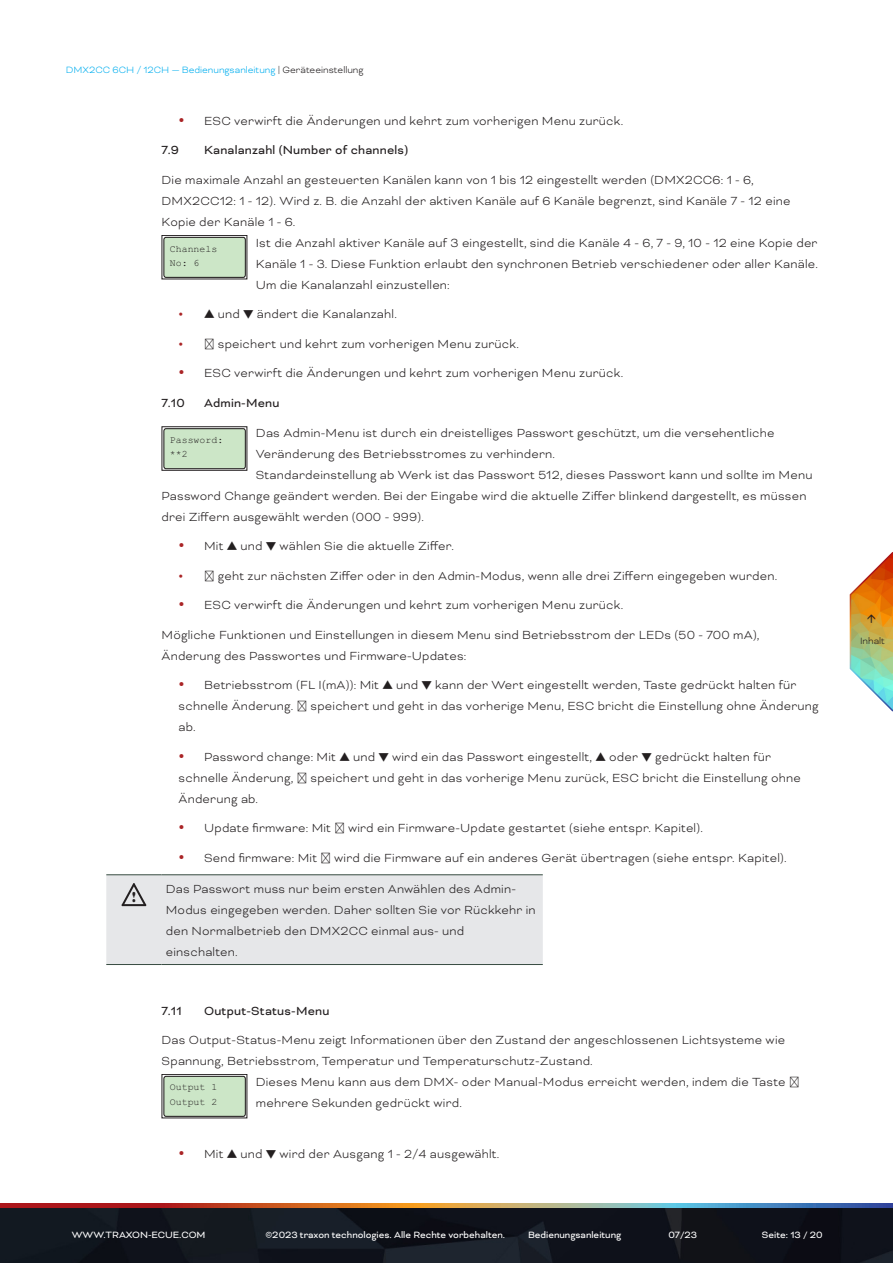
<style>
.page{position:relative;width:893px;height:1263px;background:#fff}
.page>*{position:absolute;margin:0;border:0;box-sizing:border-box;transform-origin:0 0}
.t1{font:14.7px "Broadway";color:#231f20;scale:.66 1}
.Text__Introductions_Black_DE{font:300 13.5px/21px "Bicyclette";letter-spacing:.015em;color:#231f20}
.Text__Introductions_Black_Space_before_D{font:300 13.5px/21px "Bicyclette";letter-spacing:.015em;color:#231f20}
.t2{font:13.5px "Bicyclette";letter-spacing:.015em;color:#231f20}
.t3{font:10.5px "Bicyclette";color:#fff}
.t4{font:300 10.5px "Bicyclette";color:#00aeef}
.t5{font:300 10.5px "Bicyclette";color:#231f20}
.t6{font:9.9px/14.7px "Courier New";color:#231f20}
.s1{color:#231f20}
.s2{font-family:"Koz Go Pr 6 N";font-weight:400;font-size:10.5px}
</style>
<div class="page">
<img style="left:0;top:1207px;width:893px;height:56px">
<svg style="left:0;top:1203px;width:893px;height:4px;background:#9f7262"></svg>
<div style="left:164px;top:237px;width:81px;height:40px;background:#cce6c7;border-radius:2px"></div>
<div style="left:163px;top:237px;width:83px;height:41px;border:1px solid #231f20;border-radius:2px"></div>
<div style="left:162px;top:235px;width:85px;height:44px;border:1px solid #231f20"></div>
<div style="left:164px;top:429px;width:81px;height:40px;background:#cce6c7;border-radius:2px"></div>
<div style="left:163px;top:428px;width:83px;height:41px;border:1px solid #231f20;border-radius:2px"></div>
<div style="left:162px;top:426px;width:85px;height:45px;border:1px solid #231f20"></div>
<div style="left:164px;top:1076px;width:81px;height:40px;background:#cce6c7;border-radius:2px"></div>
<div style="left:163px;top:1076px;width:83px;height:41px;border:1px solid #231f20;border-radius:2px"></div>
<div style="left:162px;top:1074px;width:85px;height:44px;border:1px solid #231f20"></div>
<hr style="left:162px;top:874px;width:381px;height:1px;background:#374c41">
<hr style="left:162px;top:964px;width:381px;height:1px;background:#374c41">
<hr style="left:106px;top:964px;width:56px;height:1px;background:#374c41">
<hr style="left:106px;top:874px;width:56px;height:1px;background:#374c41">
<div style="left:106px;top:875px;width:437px;height:89px;background:#e6e7e9"></div>
<svg style="left:849px;top:552px;width:44px;height:160px"></svg>
<p class="t4" style="left:66px;top:64px;width:299px">DMX2CC 6CH / 12CH — Bedienungsanleitung <span class="s1">| Geräteeinstellung</span></p>
<p class="Text__Introductions_Black_DE" style="left:204px;top:110px;width:421px">ESC verwirft die Änderungen und kehrt zum vorherigen Menu zurück.</p>
<p class="t2" style="left:162px;top:142px;width:19px">7.9</p>
<p class="t2" style="left:204px;top:142px;width:205px">Kanalanzahl (Number of channels)</p>
<p class="Text__Introductions_Black_DE" style="left:162px;top:169px;width:630px">Die maximale Anzahl an gesteuerten Kanälen kann von 1 bis 12 eingestellt werden (DMX2CC6: 1 - 6,<br>DMX2CC12: 1 - 12). Wird z. B. die Anzahl der aktiven Kanäle auf 6 Kanäle begrenzt, sind Kanäle 7 - 12 eine<br>Kopie der Kanäle 1 - 6.</p>
<p class="Text__Introductions_Black_DE" style="left:256px;top:232px;width:564px">Ist die Anzahl aktiver Kanäle auf 3 eingestellt, sind die Kanäle 4 - 6, 7 - 9, 10 - 12 eine Kopie der<br>Kanäle 1 - 3. Diese Funktion erlaubt den synchronen Betrieb verschiedener oder aller Kanäle.</p>
<p class="Text__Introductions_Black_DE" style="left:256px;top:274px;width:196px">Um die Kanalanzahl einzustellen:</p>
<p class="Text__Introductions_Black_DE" style="left:204px;top:304px;width:194px"><span class="s2">▲</span> und <span class="s2">▼</span> ändert die Kanalanzahl.</p>
<p class="Text__Introductions_Black_DE" style="left:204px;top:333px;width:316px"><span class="s2">↲</span> speichert und kehrt zum vorherigen Menu zurück.</p>
<p class="Text__Introductions_Black_DE" style="left:204px;top:363px;width:421px">ESC verwirft die Änderungen und kehrt zum vorherigen Menu zurück.</p>
<p class="t2" style="left:162px;top:395px;width:25px">7.10</p>
<p class="t2" style="left:204px;top:395px;width:77px">Admin-Menu</p>
<p class="t6" style="left:170px;top:432px;width:55px">Password: **2</p>
<p class="Text__Introductions_Black_DE" style="left:256px;top:422px;width:520px">Das Admin-Menu ist durch ein dreistelliges Passwort geschützt, um die versehentliche<br>Veränderung des Betriebsstromes zu verhindern.</p>
<p class="Text__Introductions_Black_DE" style="left:162px;top:464px;width:652px;text-indent:94px">Standardeinstellung ab Werk ist das Passwort 512, dieses Passwort kann und sollte im Menu<br>Password Change geändert werden. Bei der Eingabe wird die aktuelle Ziffer blinkend dargestellt, es müssen drei Ziffern ausgewählt werden (000 - 999).</p>
<p class="Text__Introductions_Black_DE" style="left:204px;top:535px;width:251px">Mit <span class="s2">▲</span> und <span class="s2">▼</span> wählen Sie die aktuelle Ziffer.</p>
<p class="Text__Introductions_Black_DE" style="left:204px;top:565px;width:575px"><span class="s2">↲</span> geht zur nächsten Ziffer oder in den Admin-Modus, wenn alle drei Ziffern eingegeben wurden.</p>
<p class="Text__Introductions_Black_DE" style="left:204px;top:594px;width:421px">ESC verwirft die Änderungen und kehrt zum vorherigen Menu zurück.</p>
<p class="Text__Introductions_Black_Space_before_D" style="left:162px;top:624px;width:599px">Mögliche Funktionen und Einstellungen in diesem Menu sind Betriebsstrom der LEDs (50 - 700 mA),<br>Änderung des Passwortes und Firmware-Updates:</p>
<p class="Text__Introductions_Black_DE" style="left:179px;top:674px;width:642px;text-indent:26px">Betriebsstrom (FL I(mA)): Mit <span class="s2">▲</span> und <span class="s2">▼</span> kann der Wert eingestellt werden, Taste gedrückt halten für schnelle Änderung. <span class="s2">↲</span> speichert und geht in das vorherige Menu, ESC bricht die Einstellung ohne Änderung ab.</p>
<p class="Text__Introductions_Black_DE" style="left:179px;top:746px;width:624px;text-indent:26px">Password change: Mit <span class="s2">▲</span> und <span class="s2">▼</span> wird ein das Passwort eingestellt, <span class="s2">▲</span> oder <span class="s2">▼</span> gedrückt halten für schnelle Änderung, <span class="s2">↲</span> speichert und geht in das vorherige Menu zurück, ESC bricht die Einstellung ohne<br>Änderung ab.</p>
<p class="Text__Introductions_Black_DE" style="left:204px;top:817px;width:500px">Update firmware: Mit <span class="s2">↲</span> wird ein Firmware-Update gestartet (siehe entspr. Kapitel).</p>
<p class="Text__Introductions_Black_DE" style="left:204px;top:847px;width:584px">Send firmware: Mit <span class="s2">↲</span> wird die Firmware auf ein anderes Gerät übertragen (siehe entspr. Kapitel).</p>
<p class="t6" style="left:170px;top:241px;width:49px">Channels<br>No: 6</p>
<p class="t1" style="left:132px;top:889px;width:7px">!</p>
<p class="Text__Introductions_Black_DE" style="left:166px;top:878px;width:371px">Das Passwort muss nur beim ersten Anwählen des Admin-Modus eingegeben werden. Daher sollten Sie vor Rückkehr in den Normalbetrieb den DMX2CC einmal aus- und einschalten.</p>
<p class="t2" style="left:162px;top:1003px;width:22px">7.11</p>
<p class="t2" style="left:204px;top:1003px;width:127px">Output-Status-Menu</p>
<p class="Text__Introductions_Black_DE" style="left:162px;top:1029px;width:625px">Das Output-Status-Menu zeigt Informationen über den Zustand der angeschlossenen Lichtsysteme wie<br>Spannung, Betriebsstrom, Temperatur und Temperaturschutz-Zustand.</p>
<p class="Text__Introductions_Black_DE" style="left:256px;top:1071px;width:545px">Dieses Menu kann aus dem DMX- oder Manual-Modus erreicht werden, indem die Taste <span class="s2">↲ </span>mehrere Sekunden gedrückt wird.</p>
<p class="Text__Introductions_Black_DE" style="left:204px;top:1143px;width:297px">Mit <span class="s2">▲</span> und <span class="s2">▼</span> wird der Ausgang 1 - 2/4 ausgewählt.</p>
<p class="t6" style="left:170px;top:1080px;width:49px">Output 1<br>Output 2</p>
<p class="t3" style="left:72px;top:1229px;width:135px">WWW.TRAXON-ECUE.COM</p>
<p class="t3" style="left:265px;top:1229px;width:241px">©2023 traxon technologies. Alle Rechte vorbehalten.</p>
<p class="t3" style="left:528px;top:1229px;width:95px">Bedienungsanleitung</p>
<p class="t3" style="left:668px;top:1229px;width:30px">07/23</p>
<p class="t3" style="left:762px;top:1229px;width:62px">Seite: 13 / 20</p>
<p class="t5" style="left:860px;top:634px;width:26px">Inhalt</p>
</div>
